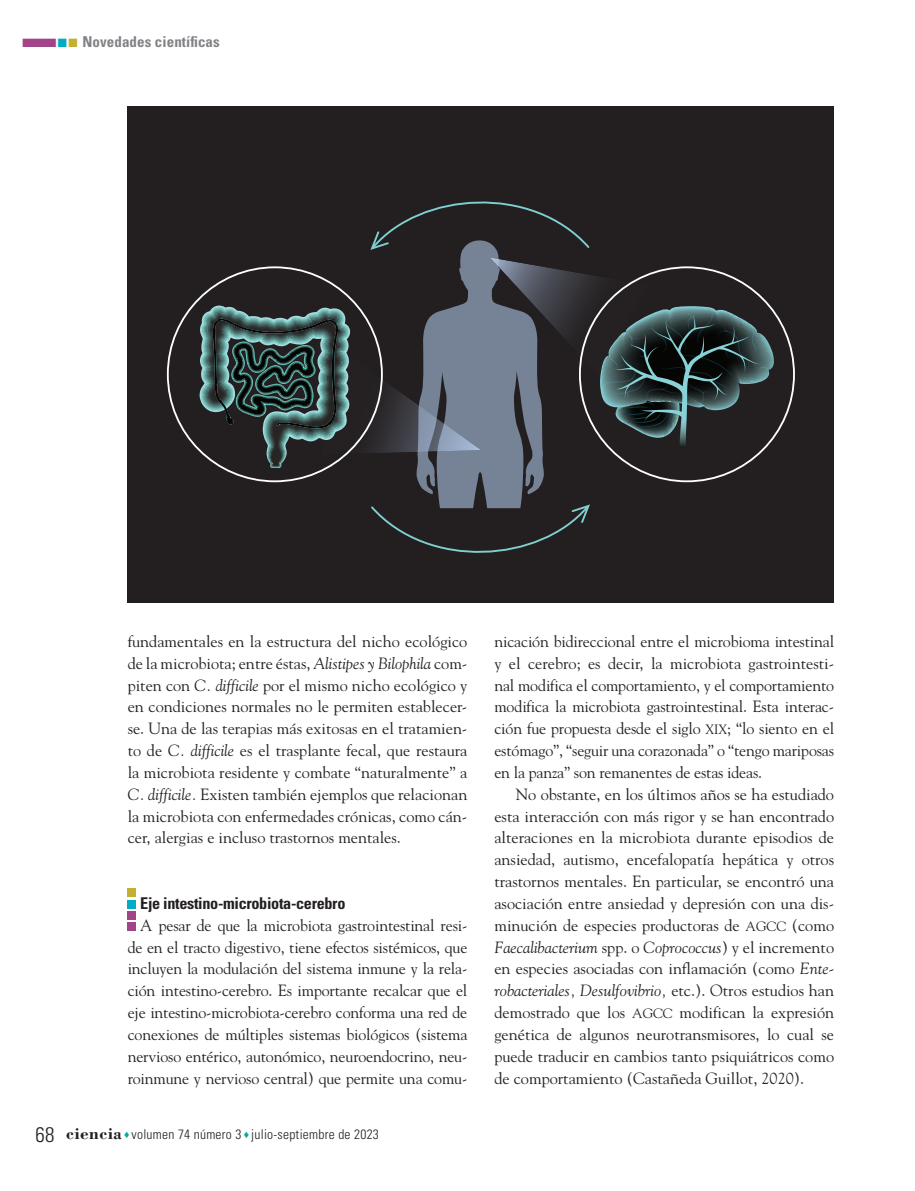
<style>
.page{position:relative;width:915px;height:1191px;background:#fff}
.page>*{position:absolute;margin:0;border:0;box-sizing:border-box;transform-origin:0 0}
._02N_Normal_Sin{font:16.2px/21.9px "Goudy Std";letter-spacing:-.005em;color:#231f20;text-align:justify}
._01N_Subtitulo1{font:700 condensed 16.2px "Univers LT Std";letter-spacing:-.02em;color:#231f20}
.t1{font:700 condensed 15px "Univers LT Std";letter-spacing:.005em;color:#808285}
.t2{font:300 condensed 13.5px "Univers LT Std";letter-spacing:.02em;color:#231f20}
.s1{color:#a1458a}
.s2{color:#00abc3}
.s3{color:#c5af30}
.s4{font-style:italic}
.s5{font-size:21px}
.s6{font-family:"Bodoni Std";font-weight:700;font-stretch:normal;font-size:17.25px}
.s7{color:#00a99b}
.s8{font-size:13.5px}
</style>
<div class="page">
<div style="left:128px;top:106px;width:705px;height:497px;background:#231f20"></div>
<svg style="left:199px;top:201px;width:575px;height:352px"></svg>
<div style="left:128px;top:922px;width:8px;height:8px;background:#a1458a"></div>
<div style="left:128px;top:911px;width:8px;height:8px;background:#a1458a"></div>
<div style="left:128px;top:900px;width:8px;height:8px;background:#00abc3"></div>
<div style="left:128px;top:888px;width:8px;height:9px;background:#c5af30"></div>
<p class="t1" style="left:21px;top:32px;width:200px"><span class="s1">■</span><span class="s2">■</span><span class="s3">■</span> Novedades científicas</p>
<p class="_02N_Normal_Sin" style="left:128px;top:630px;width:341px">fundamentales en la estructura del nicho ecológico de la microbiota; entre éstas, <span class="s4">Alistipes y Bilophila</span> com&shy;piten con <span class="s4">C. difficile</span> por el mismo nicho ecológico y en condiciones normales no le permiten establecer&shy;se. Una de las terapias más exitosas en el tratamien&shy;to de <span class="s4">C. difficile</span> es el trasplante fecal, que restaura la microbiota residente y combate “naturalmente” a <span class="s4">C. difficile.</span> Existen también ejemplos que relacionan la microbiota con enfermedades crónicas, como cán&shy;cer, alergias e incluso trastornos mentales.</p>
<p class="_01N_Subtitulo1" style="left:140px;top:893px;width:207px">Eje intestino-microbiota-cerebro</p>
<p class="_02N_Normal_Sin" style="left:128px;top:914px;width:341px;text-indent:13px">A pesar de que la microbiota gastrointestinal resi&shy;de en el tracto digestivo, tiene efectos sistémicos, que incluyen la modulación del sistema inmune y la rela&shy;ción intestino-cerebro. Es importante recalcar que el eje intestino-microbiota-cerebro conforma una red de conexiones de múltiples sistemas biológicos (sistema nervioso entérico, autonómico, neuroendocrino, neu&shy;roinmune y nervioso central) que permite una comu-</p>
<p class="t2" style="left:36px;top:1126px;width:345px"><span class="s5">68</span> <span class="s6">ciencia</span> <span class="s7">♦</span> volumen 74 número 3 <span class="s7">♦</span> julio-septiembre de 2023</p>
<p class="_02N_Normal_Sin" style="left:494px;top:630px;width:341px">nicación bidireccional entre el microbioma intestinal y el cerebro; es decir, la microbiota gastrointesti&shy;nal modifica el comportamiento, y el comportamiento modifica la microbiota gastrointestinal. Esta interac&shy;ción fue propuesta desde el siglo <span class="s8">XIX</span>; “lo siento en el estómago”, “seguir una corazonada” o “tengo mariposas en la panza” son remanentes de estas ideas.</p>
<p class="_02N_Normal_Sin" style="left:494px;top:783px;width:341px;text-indent:21px">No obstante, en los últimos años se ha estudiado esta interacción con más rigor y se han encontrado alteraciones en la microbiota durante episodios de ansiedad, autismo, encefalopatía hepática y otros trastornos mentales. En particular, se encontró una asociación entre ansiedad y depresión con una dis&shy;minución de especies productoras de <span class="s8">AGCC</span> (como <span class="s4">Faecalibacterium</span> spp. o <span class="s4">Coprococcus</span>) y el incremento en especies asociadas con inflamación (como <span class="s4">Ente&shy;robacteriales, Desulfovibrio,</span> etc.). Otros estudios han demostrado que los <span class="s8">AGCC</span> modifican la expresión genética de algunos neurotransmisores, lo cual se puede traducir en cambios tanto psiquiátricos como de comportamiento (Castañeda Guillot, 2020).</p>
</div>
